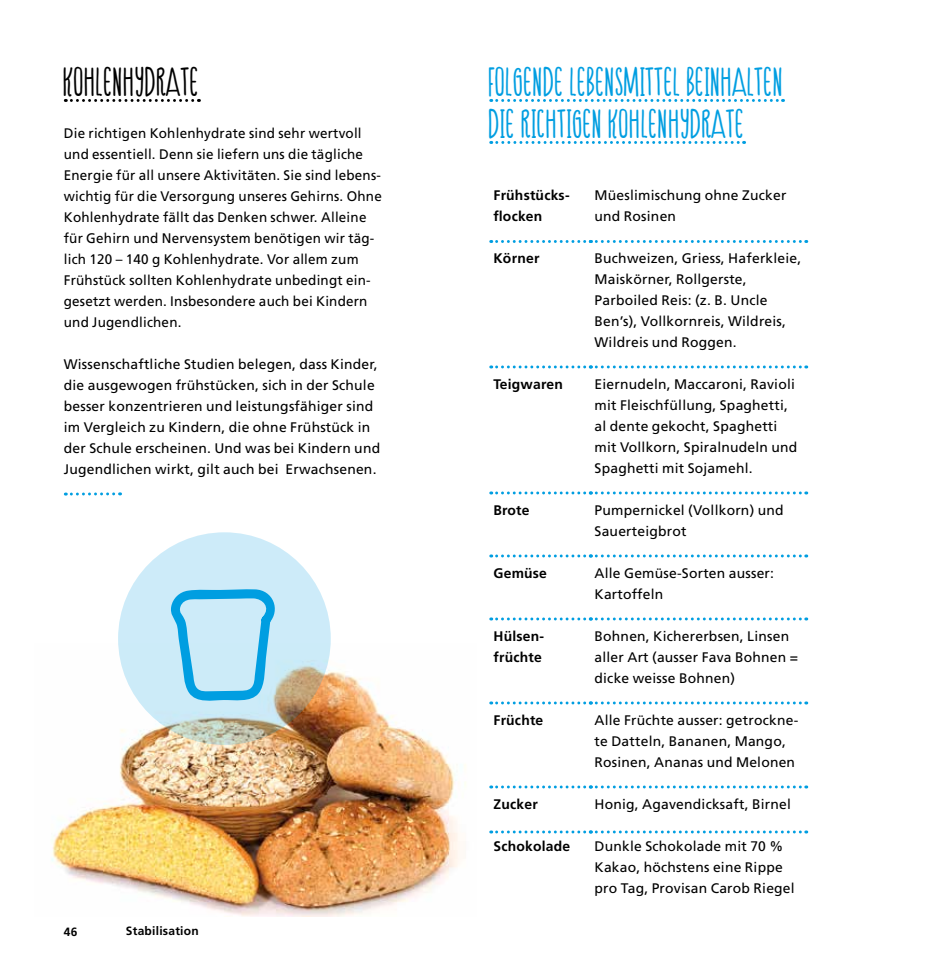
<style>
.page{position:relative;width:936px;height:978px;background:#fff}
.page>*{position:absolute;margin:0;border:0;box-sizing:border-box;transform-origin:0 0}
.t1{font:36px/42px "HAPPYCLOUD Heavy";color:#009ee1}
.t2{font:36px "HAPPYCLOUD Heavy";color:#000}
.t3{font:13.8px/21px "Frutiger LT";letter-spacing:.015em;color:#000}
.t4{font:700 13.8px/21px "Frutiger LT";letter-spacing:.015em;color:#000}
.t5{font:700 12px "Frutiger LT";letter-spacing:.02em;color:#000}
</style>
<div class="page">
<img style="left:51px;top:649px;width:415px;height:267px">
<svg style="left:65px;top:99px;width:134px;height:3px"></svg>
<svg style="left:65px;top:492px;width:55px;height:4px"></svg>
<svg style="left:490px;top:240px;width:316px;height:3px"></svg>
<svg style="left:490px;top:365px;width:316px;height:3px"></svg>
<svg style="left:490px;top:491px;width:316px;height:3px"></svg>
<svg style="left:490px;top:554px;width:316px;height:3px"></svg>
<svg style="left:490px;top:617px;width:316px;height:3px"></svg>
<svg style="left:490px;top:701px;width:316px;height:3px"></svg>
<svg style="left:490px;top:785px;width:316px;height:3px"></svg>
<svg style="left:490px;top:830px;width:316px;height:3px"></svg>
<svg style="left:490px;top:99px;width:293px;height:3px"></svg>
<svg style="left:490px;top:141px;width:254px;height:3px"></svg>
<svg style="left:118px;top:532px;width:213px;height:213px;fill:#cdebf9"></svg>
<svg style="left:170px;top:589px;width:111px;height:115px"></svg>
<h1 class="t2" style="left:64px;top:62px;width:138px">KOHLENHYDRATE</h1>
<p class="t3" style="left:64px;top:123px;width:319px">Die richtigen Kohlenhydrate sind sehr wertvoll und essentiell. Denn sie liefern uns die tägliche Energie für all unsere Aktivitäten. Sie sind lebens&shy;wichtig für die Versorgung unseres Gehirns. Ohne Kohlenhydrate fällt das Denken schwer. Alleine für Gehirn und Nervensystem benötigen wir täg&shy;lich 120 – 140 g Kohlenhydrate. Vor allem zum Frühstück sollten Kohlenhydrate unbedingt ein&shy;gesetzt werden. Insbesondere auch bei Kindern und Jugendlichen.</p>
<p class="t3" style="left:64px;top:354px;width:318px">Wissenschaftliche Studien belegen, dass Kinder, die ausgewogen frühstücken, sich in der Schule besser konzentrieren und leistungsfähiger sind im Vergleich zu Kindern, die ohne Frühstück in der Schule erscheinen. Und was bei Kindern und Jugendlichen wirkt, gilt auch bei Erwachsenen.</p>
<p class="t5" style="left:64px;top:925px;width:15px">46</p>
<p class="t5" style="left:126px;top:925px;width:74px">Stabilisation</p>
<h1 class="t1" style="left:489px;top:63px;width:296px">FOLGENDE LEBENSMITTEL BEINHALTEN<br>DIE RICHTIGEN KOHLENHYDRATE</h1>
<p class="t4" style="left:493px;top:185px;width:78px">Frühstücks&shy;flocken</p>
<p class="t3" style="left:594px;top:185px;width:193px">Müeslimischung ohne Zucker und Rosinen</p>
<p class="t4" style="left:493px;top:248px;width:48px">Körner</p>
<p class="t3" style="left:594px;top:248px;width:208px">Buchweizen, Griess, Haferkleie,<br>Maiskörner, Rollgerste,<br>Parboiled Reis: (z. B. Uncle<br>Ben’s), Vollkornreis, Wildreis,<br>Wildreis und Roggen.</p>
<p class="t4" style="left:493px;top:374px;width:71px">Teigwaren</p>
<p class="t3" style="left:594px;top:374px;width:204px">Eiernudeln, Maccaroni, Ravioli mit Fleischfüllung, Spaghetti, al dente gekocht, Spaghetti mit Vollkorn, Spiralnudeln und<br>Spaghetti mit Sojamehl.</p>
<p class="t4" style="left:493px;top:500px;width:38px">Brote</p>
<p class="t3" style="left:594px;top:500px;width:190px">Pumpernickel (Vollkorn) und<br>Sauerteigbrot</p>
<p class="t4" style="left:493px;top:563px;width:55px">Gemüse</p>
<p class="t3" style="left:594px;top:563px;width:181px">Alle Gemüse-Sorten ausser:<br>Kartoffeln</p>
<p class="t4" style="left:493px;top:626px;width:52px">Hülsen&shy;früchte</p>
<p class="t3" style="left:594px;top:626px;width:205px">Bohnen, Kichererbsen, Linsen aller Art (ausser Fava Bohnen = dicke weisse Bohnen)</p>
<p class="t4" style="left:493px;top:710px;width:51px">Früchte</p>
<p class="t3" style="left:594px;top:710px;width:205px">Alle Früchte ausser: getrockne&shy;te Datteln, Bananen, Mango,<br>Rosinen, Ananas und Melonen</p>
<p class="t4" style="left:493px;top:794px;width:46px">Zucker</p>
<p class="t3" style="left:594px;top:794px;width:198px">Honig, Agavendicksaft, Birnel</p>
<p class="t4" style="left:493px;top:836px;width:78px">Schokolade</p>
<p class="t3" style="left:594px;top:836px;width:202px">Dunkle Schokolade mit 70 %<br>Kakao, höchstens eine Rippe pro Tag, Provisan Carob Riegel</p>
</div>
